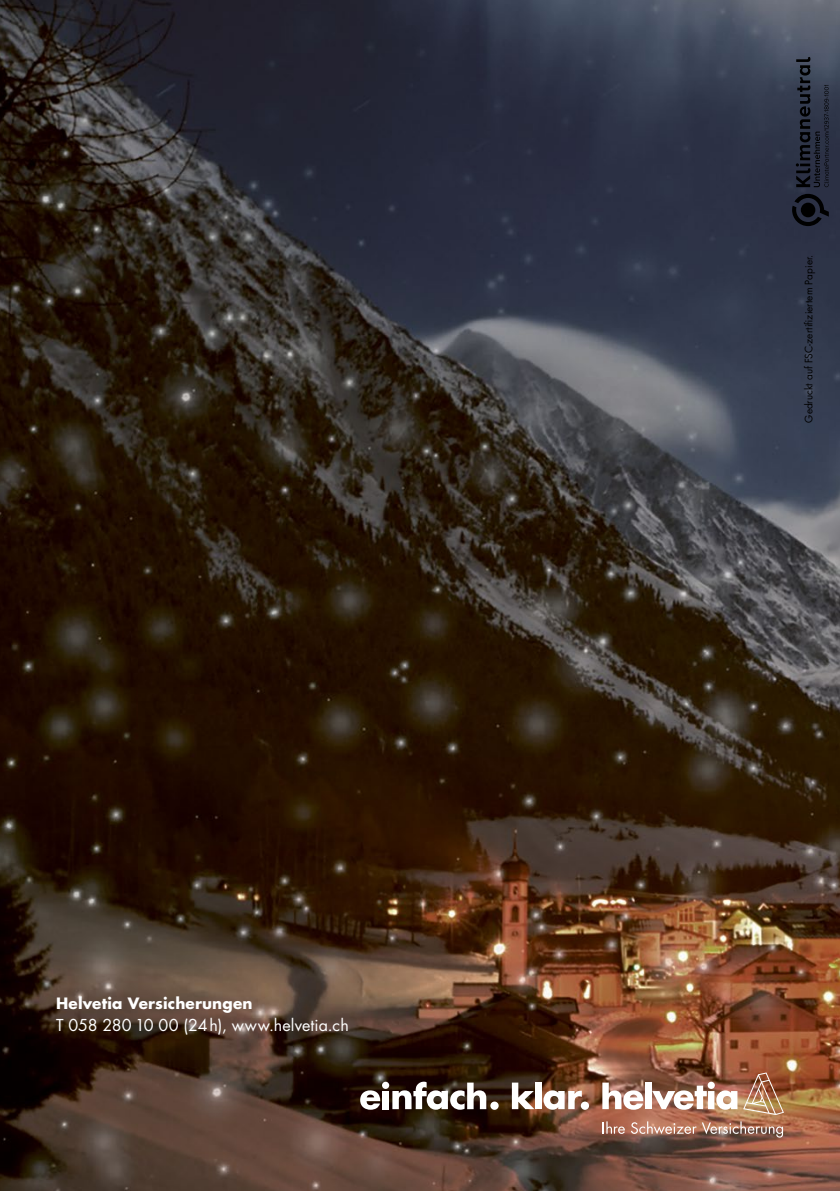
<style>
.page{position:relative;width:840px;height:1191px;background:#fff}
.page>*{position:absolute;margin:0;border:0;box-sizing:border-box;transform-origin:0 0}
.Adress_8_11pt{font:16px "Futura Std";letter-spacing:.01em;color:#fff}
.Adress_7_6_11pt_bold{font:700 15.2px "Futura Std";letter-spacing:.01em;color:#fff}
.Code_5pt{font:10px "Futura Std";color:#000}
</style>
<div class="page">
<img style="left:0;top:0;width:839px;height:1191px">
<svg style="left:791px;top:194px;width:37px;height:32px"></svg>
<svg style="left:795px;top:57px;width:33px;height:130px;background:#282e3d"></svg>
<svg style="left:602px;top:1082px;width:41px;height:27px"></svg>
<div style="left:644px;top:1082px;width:7px;height:27px;background:#fff"></div>
<img style="left:652px;top:1072px;width:131px;height:43px">
<svg style="left:602px;top:1121px;width:22px;height:12px"></svg>
<svg style="left:630px;top:1121px;width:152px;height:16px;background:#ae816f"></svg>
<svg style="left:360px;top:1090px;width:20px;height:19px"></svg>
<div style="left:490px;top:1101px;width:8px;height:8px;background:#fff;border-radius:50%"></div>
<svg style="left:543px;top:1090px;width:38px;height:19px"></svg>
<div style="left:580px;top:1101px;width:8px;height:8px;background:#fff;border-radius:50%"></div>
<svg style="left:392px;top:1081px;width:94px;height:28px"></svg>
<div style="left:382px;top:1091px;width:6px;height:18px;background:#fff"></div>
<div style="left:382px;top:1081px;width:7px;height:8px;background:#fff;border-radius:50%"></div>
<svg style="left:511px;top:1082px;width:23px;height:27px"></svg>
<div style="left:534px;top:1082px;width:7px;height:27px;background:#fff"></div>
<p class="Adress_7_6_11pt_bold" style="left:56px;top:993px;width:198px">Helvetia Versicherungen</p>
<p class="Adress_8_11pt" style="left:56px;top:1015px;width:294px">T 058 280 10 00 (24h), www.helvetia.ch</p>
<p class="Code_5pt" style="left:801px;top:423px;width:170px;rotate:-90deg">Gedruckt auf FSC-zertifiziertem Papier.</p>
</div>
